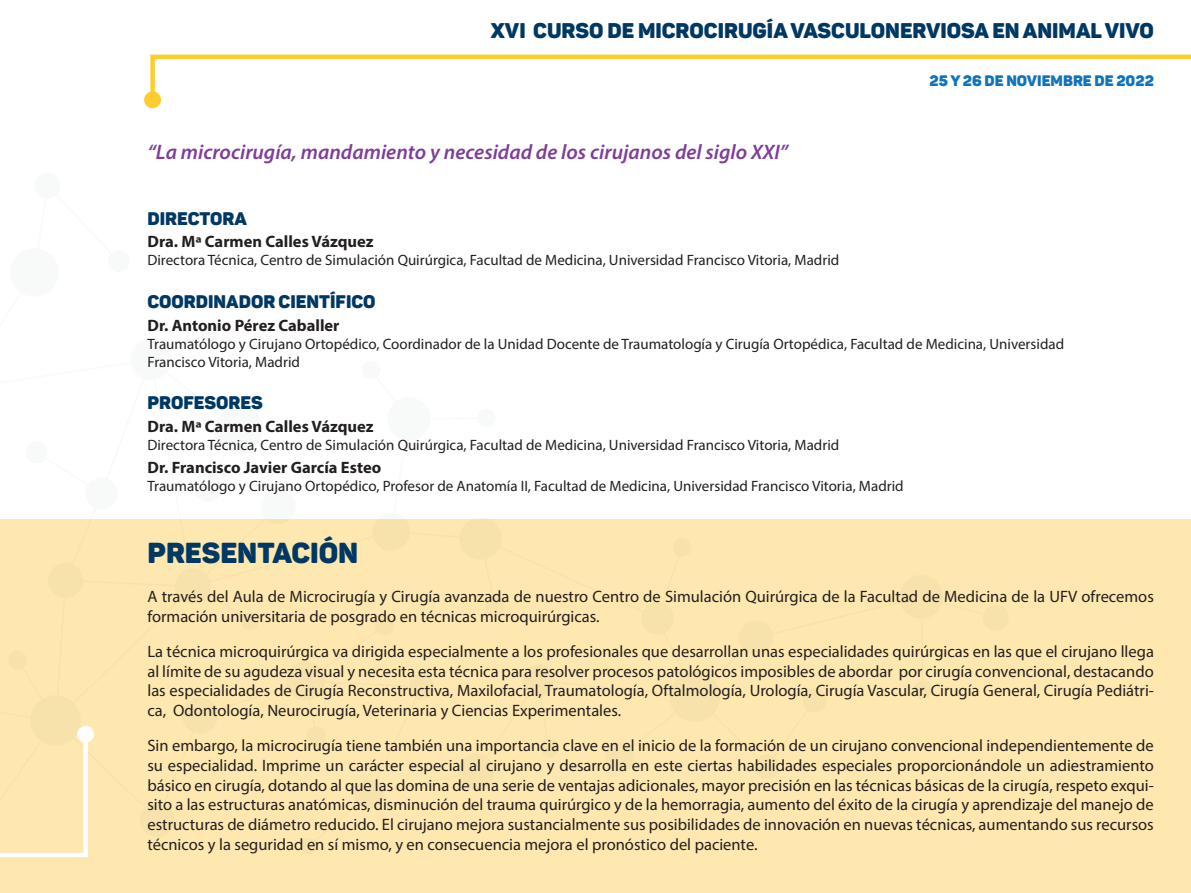
<style>
.page{position:relative;width:1191px;height:893px;background:#fff}
.page>*{position:absolute;margin:0;border:0;box-sizing:border-box;transform-origin:0 0}
.t1{font:900 28.5px "Panton Demo";color:#003864}
.t2{font:italic 600 21px "Myriad Pro";color:#7e3e98}
.t3{font:900 21px "Panton Demo";color:#003864}
.t4{font:900 18px "Panton Demo";color:#003864}
.t5{font:16.5px/19.8px "Myriad Pro";color:#231f20;text-align:justify}
.t6{font:700 16.5px "Myriad Pro";color:#231f20}
.t7{font:15px/18px "Myriad Pro";color:#231f20}
.t8{font:900 15px "Panton Demo";color:#1074bc}
</style>
<div class="page">
<svg style="left:149px;top:54px;width:1042px;height:51px"></svg>
<div style="left:144px;top:91px;width:17px;height:17px;background:#fecd2f;border-radius:50%"></div>
<div style="left:0;top:519px;width:1191px;height:374px;background:#fee8af"></div>
<div style="left:77px;top:726px;width:17px;height:17px;background:#fff;border-radius:50%"></div>
<p class="t3" style="left:491px;top:17px;width:664px">XVI CURSO DE MICROCIRUGÍA VASCULONERVIOSA EN ANIMAL VIVO</p>
<p class="t8" style="left:929px;top:71px;width:226px">25 Y 26 DE NOVIEMBRE DE 2022</p>
<p class="t2" style="left:147px;top:138px;width:642px">“La microcirugía, mandamiento y necesidad de los cirujanos del siglo XXI”</p>
<p class="t4" style="left:147px;top:207px;width:101px">DIRECTORA</p>
<p class="t6" style="left:147px;top:231px;width:228px">Dra. Mª Carmen Calles Vázquez</p>
<p class="t7" style="left:147px;top:251px;width:693px">Directora Técnica, Centro de Simulación Quirúrgica, Facultad de Medicina, Universidad Francisco Vitoria, Madrid</p>
<p class="t4" style="left:147px;top:290px;width:230px">COORDINADOR CIENTÍFICO</p>
<p class="t6" style="left:147px;top:314px;width:194px">Dr. Antonio Pérez Caballer</p>
<p class="t7" style="left:147px;top:334px;width:918px">Traumatólogo y Cirujano Ortopédico, Coordinador de la Unidad Docente de Traumatología y Cirugía Ortopédica, Facultad de Medicina, Universidad<br>Francisco Vitoria, Madrid</p>
<p class="t4" style="left:147px;top:391px;width:117px">PROFESORES</p>
<p class="t6" style="left:147px;top:416px;width:228px">Dra. Mª Carmen Calles Vázquez</p>
<p class="t7" style="left:147px;top:436px;width:693px">Directora Técnica, Centro de Simulación Quirúrgica, Facultad de Medicina, Universidad Francisco Vitoria, Madrid</p>
<p class="t6" style="left:147px;top:457px;width:235px">Dr. Francisco Javier García Esteo</p>
<p class="t7" style="left:147px;top:477px;width:758px">Traumatólogo y Cirujano Ortopédico, Profesor de Anatomía II, Facultad de Medicina, Universidad Francisco Vitoria, Madrid</p>
<h1 class="t1" style="left:147px;top:534px;width:212px">PRESENTACIÓN</h1>
<p class="t5" style="left:147px;top:586px;width:1008px">A través del Aula de Microcirugía y Cirugía avanzada de nuestro Centro de Simulación Quirúrgica de la Facultad de Medicina de la UFV ofrecemos formación universitaria de posgrado en técnicas microquirúrgicas.</p>
<p class="t5" style="left:147px;top:641px;width:1008px">La técnica microquirúrgica va dirigida especialmente a los profesionales que desarrollan unas especialidades quirúrgicas en las que el cirujano llega al límite de su agudeza visual y necesita esta técnica para resolver procesos patológicos imposibles de abordar por cirugía convencional, destacando las especialidades de Cirugía Reconstructiva, Maxilofacial, Traumatología, Oftalmología, Urología, Cirugía Vascular, Cirugía General, Cirugía Pediátri&shy;ca, Odontología, Neurocirugía, Veterinaria y Ciencias Experimentales.</p>
<p class="t5" style="left:147px;top:735px;width:1008px">Sin embargo, la microcirugía tiene también una importancia clave en el inicio de la formación de un cirujano convencional independientemente de su especialidad. Imprime un carácter especial al cirujano y desarrolla en este ciertas habilidades especiales proporcionándole un adiestramiento básico en cirugía, dotando al que las domina de una serie de ventajas adicionales, mayor precisión en las técnicas básicas de la cirugía, respeto exqui&shy;sito a las estructuras anatómicas, disminución del trauma quirúrgico y de la hemorragia, aumento del éxito de la cirugía y aprendizaje del manejo de estructuras de diámetro reducido. El cirujano mejora sustancialmente sus posibilidades de innovación en nuevas técnicas, aumentando sus recursos técnicos y la seguridad en sí mismo, y en consecuencia mejora el pronóstico del paciente.</p>
</div>
